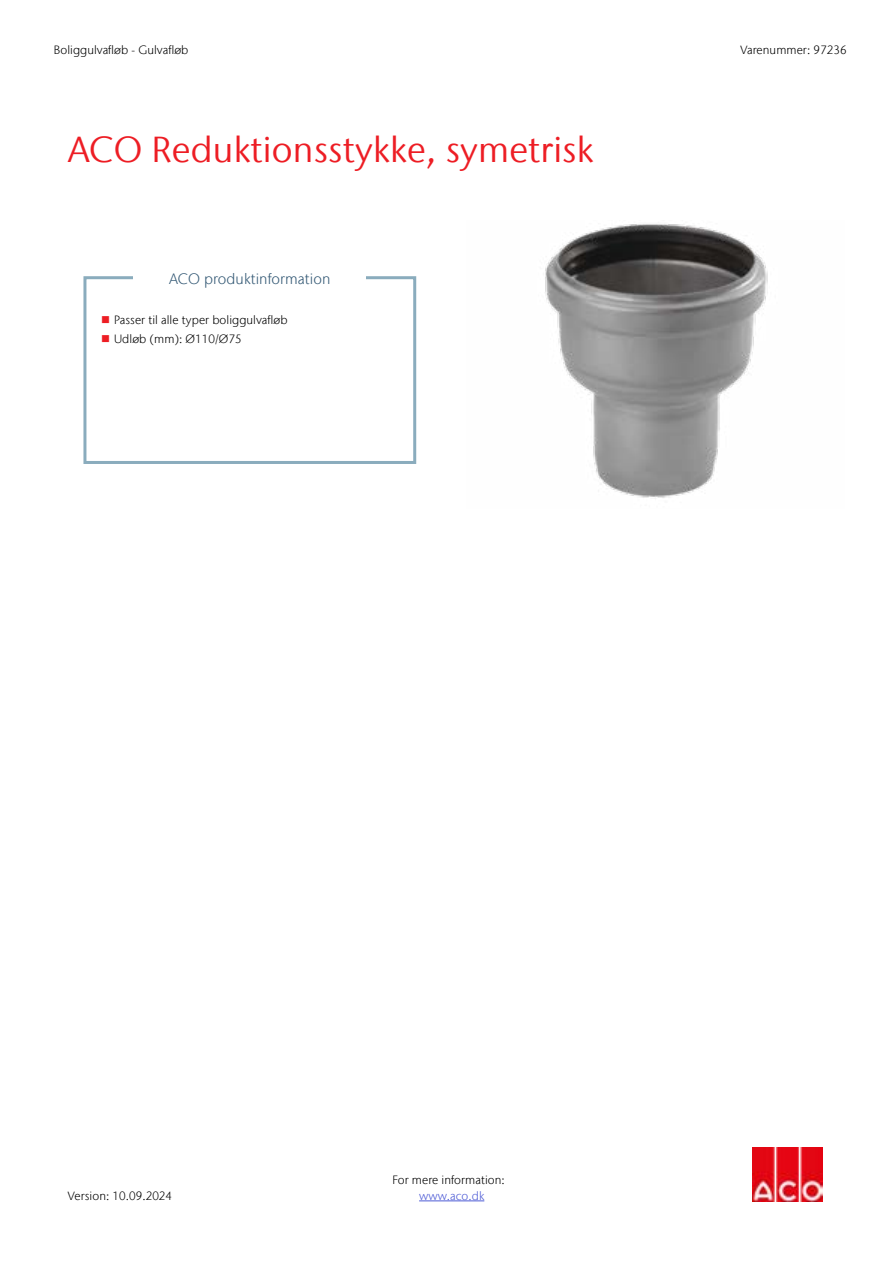
<style>
.page{position:relative;width:893px;height:1263px;background:#fff}
.page>*{position:absolute;margin:0;border:0;box-sizing:border-box;transform-origin:0 0}
.t1{font:36px "Stone Sans IIITC Com";letter-spacing:.005em;color:#ed1d24}
.t2{font:300 15px "Stone Sans IIITC Com";letter-spacing:.005em;color:#345975}
.t3{font:300 12px "Stone Sans IIITC Com";letter-spacing:.005em;color:#000}
.t4{font:300 12px "Stone Sans IIITC Com";letter-spacing:.005em;color:#4f5cd6}
.s1{color:#ed1d24}
</style>
<div class="page">
<div style="left:83px;top:276px;width:333px;height:188px;border:3px solid #8aacbd"></div>
<div style="left:133px;top:264px;width:233px;height:28px;background:#fff"></div>
<img style="left:545px;top:224px;width:223px;height:275px">
<img style="left:752px;top:1148px;width:70px;height:53px">
<hr style="left:419px;top:1200px;width:65px;height:1px;background:#4f5cd6">
<p class="t3" style="left:54px;top:43px;width:136px">Boliggulvafløb - Gulvafløb</p>
<h1 class="t1" style="left:68px;top:127px;width:527px">ACO Reduktionsstykke, symetrisk</h1>
<p class="t2" style="left:169px;top:270px;width:163px">ACO produktinformation</p>
<p class="t3" style="left:101px;top:313px;width:188px"><span class="s1">■</span> Passer til alle typer boliggulvafløb</p>
<p class="t3" style="left:101px;top:332px;width:142px"><span class="s1">■</span> Udløb (mm): Ø110/Ø75</p>
<p class="t3" style="left:740px;top:43px;width:108px">Varenummer: 97236</p>
<p class="t3" style="left:68px;top:1188px;width:106px">Version: 10.09.2024</p>
<p class="t3" style="left:392px;top:1172px;width:114px">For mere information:</p>
<p class="t4" style="left:419px;top:1188px;width:67px">www.aco.dk</p>
</div>
